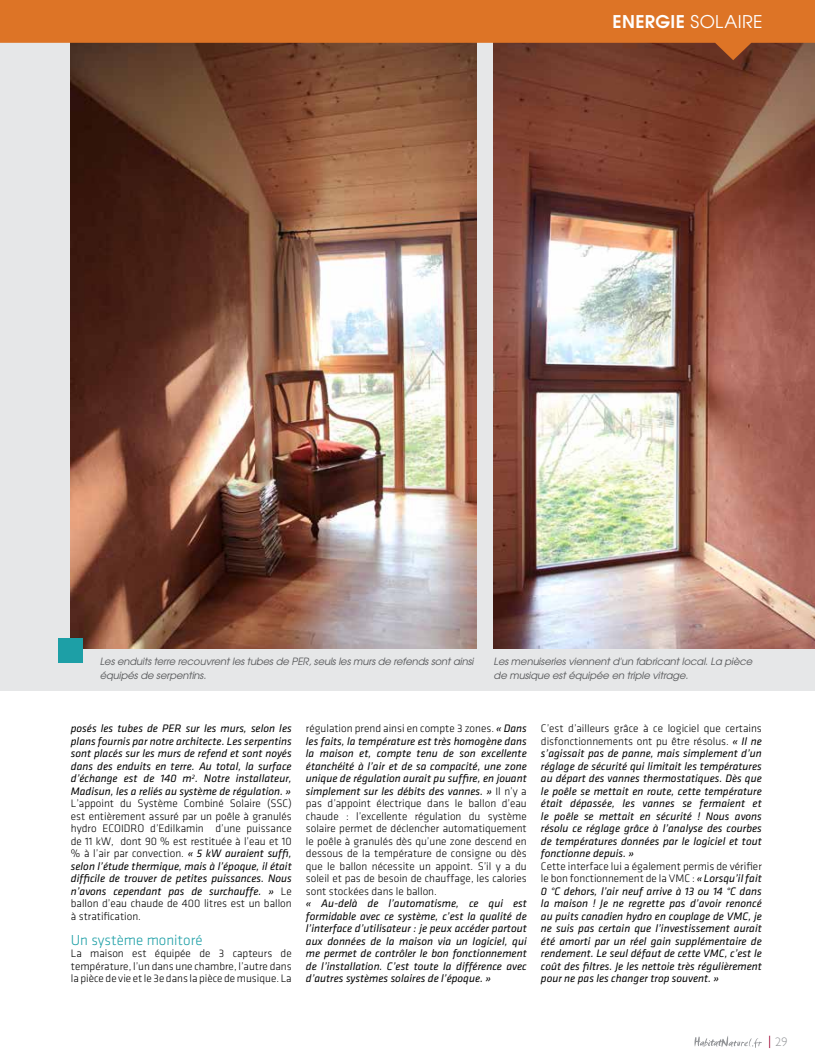
<style>
.page{position:relative;width:815px;height:1063px;background:#fff}
.page>*{position:absolute;margin:0;border:0;box-sizing:border-box;transform-origin:0 0}
.t1{font:17.5px "Te X Gyre Adventor";letter-spacing:.025em;color:#fff}
.t2{font:700 17.5px "Te X Gyre Adventor";letter-spacing:.025em;color:#fff}
.t3{font:300 15px "Klavika";color:#1d9fa6}
.t4{font:300 12.5px "Gill Sans";color:#939598}
.t5{font:italic 11.25px/12.5px "Klavika";color:#000;text-align:justify}
.t6{font:300 11.25px/12.5px "Klavika";color:#000;text-align:justify}
.t7{font:italic 10px/13.8px "Te X Gyre Adventor";letter-spacing:-.01em;color:#58595b}
.s1{font-weight:700}
.s2{font-weight:400}
.s3{font-weight:400;font-style:italic}
.s4{font-weight:300;font-style:normal}
</style>
<div class="page">
<hr style="left:70px;top:0;width:2px;height:1063px;background:#000">
<hr style="left:759px;top:35px;width:2px;height:1028px;background:#000">
<div style="left:0;top:0;width:815px;height:690px;background:#e6e7e8"></div>
<img style="left:493px;top:60px;width:322px;height:588px">
<img style="left:71px;top:60px;width:406px;height:588px">
<svg style="left:694px;top:1036px;width:68px;height:12px"></svg>
<svg style="left:769px;top:1036px;width:1px;height:12px"></svg>
<div style="left:59px;top:638px;width:24px;height:25px;background:#1d9fa6"></div>
<svg style="left:0;top:0;width:815px;height:60px;background:#bf692c"></svg>
<h1 class="t1" style="left:505px;top:7px;width:259px"><span class="s1">LE CLT :</span> BOIS LAMELLÉ-C RO SÉ</h1>
<h1 class="t2" style="left:613px;top:6px;width:152px">ENERGIE <span class="s2">SOLAIRE</span></h1>
<p class="t7" style="left:100px;top:654px;width:375px">Les enduits terre recouvrent les tubes de PER, seuls les murs de refends sont ainsi équipés de serpentins.</p>
<p class="t7" style="left:494px;top:654px;width:260px">Les menuiseries viennent d'un fabricant local. La pièce de musique est équipée en triple vitrage.</p>
<p class="t5" style="left:71px;top:723px;width:222px">posés les tubes de PER sur les murs, selon les plans fournis par notre architecte. Les serpentins sont placés sur les murs de refend et sont noyés dans des enduits en terre. Au total, la surface d’échange est de 140 m<sup>2</sup>. Notre installateur, Madisun, les a reliés au système de régulation. »</p>
<p class="t6" style="left:71px;top:798px;width:222px">L’appoint du Système Combiné Solaire (SSC) est entièrement assuré par un poêle à granulés hydro ECOIDRO d’Edilkamin d’une puissance de 11 kW, dont 90 % est restituée à l’eau et 10 % à l’air par convection. <span class="s3">« 5 kW auraient suffi, selon l’étude thermique, mais à l’époque, il était difficile de trouver de petites puissances. Nous n’avons cependant pas de surchauffe. »</span> Le ballon d’eau chaude de 400 litres est un ballon à stratification.</p>
<h2 class="t3" style="left:71px;top:932px;width:133px">Un système monitoré</h2>
<p class="t6" style="left:71px;top:948px;width:222px">La maison est équipée de 3 capteurs de température, l’un dans une chambre, l’autre dans la pièce de vie et le 3e dans la pièce de musique. La</p>
<p class="t6" style="left:306px;top:723px;width:222px">régulation prend ainsi en compte 3 zones. <span class="s3">« Dans les faits, la température est très homogène dans la maison et, compte tenu de son excellente étanchéité à l’air et de sa compacité, une zone unique de régulation aurait pu suffire, en jouant simplement sur les débits des vannes. »</span> Il n’y a pas d’appoint électrique dans le ballon d’eau chaude : l’excellente régulation du système solaire permet de déclencher automatiquement le poêle à granulés dès qu’une zone descend en dessous de la température de consigne ou dès que le ballon nécessite un appoint. S’il y a du soleil et pas de besoin de chauffage, les calories sont stockées dans le ballon.</p>
<p class="t5" style="left:306px;top:898px;width:222px">« Au-delà de l’automatisme, ce qui est formidable avec ce système, c’est la qualité de l’interface d’utilisateur : je peux accéder partout aux données de la maison via un logiciel, qui me permet de contrôler le bon fonctionnement de l’installation. C’est toute la différence avec d’autres systèmes solaires de l’époque. »</p>
<p class="t5" style="left:541px;top:723px;width:222px"><span class="s4">C’est d’ailleurs grâce à ce logiciel que certains disfonctionnements ont pu être résolus.</span> « Il ne s’agissait pas de panne, mais simplement d’un réglage de sécurité qui limitait les températures au départ des vannes thermostatiques. Dès que le poêle se mettait en route, cette température était dépassée, les vannes se fermaient et le poêle se mettait en sécurité ! Nous avons résolu ce réglage grâce à l’analyse des courbes de températures données par le logiciel et tout fonctionne depuis. »</p>
<p class="t5" style="left:541px;top:860px;width:222px"><span class="s4">Cette interface lui a également permis de vérifier le bon fonctionnement de la VMC :</span> « Lorsqu’il fait 0 °C dehors, l’air neuf arrive à 13 ou 14 °C dans la maison ! Je ne regrette pas d’avoir renoncé au puits canadien hydro en couplage de VMC, je ne suis pas certain que l’investissement aurait été amorti par un réel gain supplémentaire de rendement. Le seul défaut de cette VMC, c’est le coût des filtres. Je les nettoie très régulièrement pour ne pas les changer trop souvent. »</p>
<p class="t4" style="left:775px;top:1032px;width:14px">29</p>
</div>
